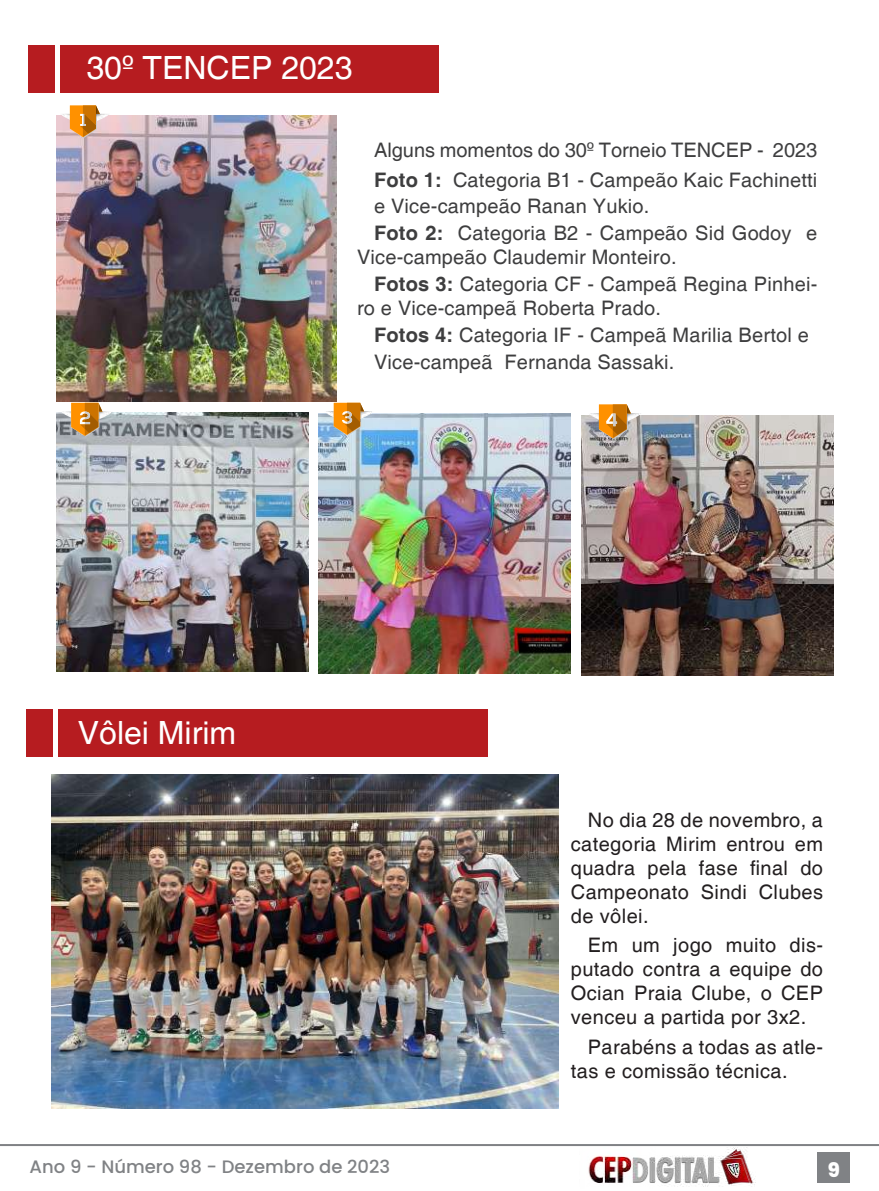
<style>
.page{position:relative;width:879px;height:1191px;background:#fff}
.page>*{position:absolute;margin:0;border:0;box-sizing:border-box;transform-origin:0 0}
.t1{font:32px "Helvetica";color:#fff}
.t2{font:20px/26.8px "Helvetica";letter-spacing:.01em;color:#3e3e3f}
.t3{font:20px/24px "Helvetica";letter-spacing:.02em;color:#231f20;text-align:justify}
.t4{font:800 20px "Poppins";color:#fff}
.t5{font:500 18px "Poppins";color:#808285}
.s1{font-weight:700}
</style>
<div class="page">
<div style="left:817px;top:1152px;width:33px;height:31px;background:#808285"></div>
<img style="left:588px;top:1147px;width:168px;height:40px">
<hr style="left:0;top:1144px;width:879px;height:2px;background:#808285">
<div style="left:28px;top:45px;width:26px;height:47px;background:#b61c20"></div>
<div style="left:60px;top:45px;width:378px;height:47px;background:#b61c20"></div>
<div style="left:58px;top:709px;width:430px;height:47px;background:#b61c20"></div>
<div style="left:26px;top:709px;width:26px;height:47px;background:#b61c20"></div>
<img style="left:56px;top:116px;width:281px;height:285px">
<img style="left:319px;top:413px;width:252px;height:260px">
<img style="left:56px;top:412px;width:252px;height:259px">
<img style="left:60px;top:114px;width:50px;height:7px">
<svg style="left:70px;top:105px;width:30px;height:33px"></svg>
<img style="left:61px;top:411px;width:52px;height:8px">
<svg style="left:71px;top:403px;width:31px;height:34px"></svg>
<img style="left:324px;top:411px;width:50px;height:7px">
<svg style="left:334px;top:403px;width:30px;height:33px"></svg>
<img style="left:581px;top:415px;width:252px;height:260px">
<img style="left:52px;top:774px;width:507px;height:334px">
<img style="left:588px;top:413px;width:53px;height:8px">
<svg style="left:599px;top:404px;width:32px;height:35px"></svg>
<h1 class="t1" style="left:86px;top:50px;width:268px">30º TENCEP 2023</h1>
<p class="t2" style="left:374px;top:136px;width:445px;line-height:29.6px">Alguns momentos do 30º Torneio TENCEP - 2023<br><span class="s1">Foto 1:</span> Categoria B1 - Campeão Kaic Fachinetti</p>
<p class="t2" style="left:374px;top:194px;width:445px">e Vice-campeão Ranan Yukio.<br><span class="s1">Foto 2:</span> Categoria B2 - Campeão Sid Godoy e</p>
<p class="t2" style="left:374px;top:244px;width:445px;text-indent:-17px">Vice-campeão Claudemir Monteiro.<br><span class="s1">Fotos 3:</span> Categoria CF - Campeã Regina Pinhei-</p>
<p class="t2" style="left:374px;top:295px;width:436px;text-indent:-17px">ro e Vice-campeã Roberta Prado.<br><span class="s1">Fotos 4:</span> Categoria IF - Campeã Marilia Bertol e<br>Vice-campeã Fernanda Sassaki.</p>
<h1 class="t1" style="left:78px;top:714px;width:160px">Vôlei Mirim</h1>
<p class="t3" style="left:571px;top:808px;width:254px;text-indent:17px">No dia 28 de novembro, a categoria Mirim entrou em quadra pela fase final do Campeonato Sindi Clubes de vôlei.</p>
<p class="t3" style="left:571px;top:934px;width:254px;text-indent:17px">Em um jogo muito dis&shy;putado contra a equipe do Ocian Praia Clube, o CEP venceu a partida por 3x2.</p>
<p class="t3" style="left:571px;top:1035px;width:254px;text-indent:17px">Parabéns a todas as atle&shy;tas e comissão técnica.</p>
<p class="t5" style="left:30px;top:1156px;width:362px">Ano 9 - Número 98 - Dezembro de 2023</p>
<p class="t4" style="left:828px;top:1158px;width:14px">9</p>
</div>
